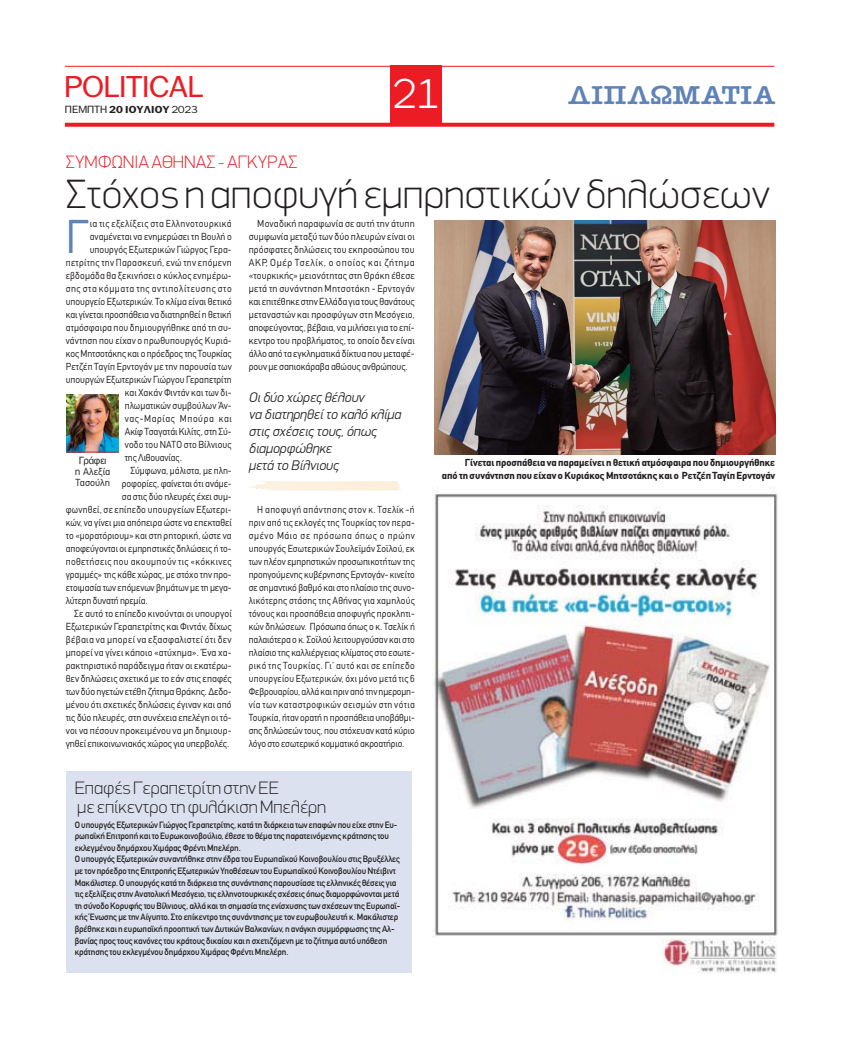
<style>
.page{position:relative;width:841px;height:1039px;background:#fff}
.page>*{position:absolute;margin:0;border:0;box-sizing:border-box;transform-origin:0 0}
.t1{font:46.5px "CF Din";color:#5f83b7;scale:.94 1}
.t2{font:100 41px "PF Din Display";color:#231f20;scale:1.05 1}
.t3{font:300 40px "PF Franklin Gothic";color:#fff}
.t4{font:29px "PF Franklin Gothic";color:#ed1c24;scale:1.1 1}
.t5{font:26px "American Type ITC Hel Dm Bd";letter-spacing:.025em;color:#5f83b7;scale:1.06 1}
.t6{font:100 18px/19px "PF Din Display";color:#231f20;scale:1.05 1}
.t7{font:100 18px "PF Din Display";color:#ed1c24;scale:1.05 1}
.t8{font:italic 300 14px/17px "PF Din Display";color:#231f20}
.t9{font:10px/13px "CF Din";letter-spacing:.005em;color:#231f20;text-align:justify;scale:.96 1}
.t10{font:10px "CF Din";letter-spacing:.005em;color:#231f20;scale:.94 1}
.t11{font:10px/13px "CF Din";letter-spacing:.005em;color:#231f20;text-align:justify;scale:.93 1}
.t12{font:700 10px/13px "CF Din";color:#231f20;text-align:right}
.t13{font:10px "CF Din";letter-spacing:.04em;color:#231f20;scale:.94 1}
.t14{font:10px "CF Din";letter-spacing:.03em;color:#231f20;scale:.94 1}
.t15{font:10px "CF Din";letter-spacing:.035em;color:#231f20;scale:.96 1}
.t16{font:10px "CF Din";letter-spacing:.06em;color:#231f20;scale:.94 1}
.t17{font:10px "CF Din";letter-spacing:.065em;color:#231f20;scale:.94 1}
.t18{font:10px/11.2px "CF Din";letter-spacing:.005em;color:#231f20}
.t19{font:10px "PF Franklin Gothic";color:#231f20}
.t20{font:700 9.7px "PF Franklin Gothic";letter-spacing:.01em;color:#231f20;scale:1.1 1}
.t21{font:9px/11.6px "CF Din";letter-spacing:-.01em;color:#231f20;scale:.96 1}
.s1{font-weight:400;font-size:10px}
.s2{font-weight:400}
.s3{font-family:"PF Franklin Gothic"}
</style>
<div class="page">
<hr style="left:65px;top:66px;width:709px;height:1px;background:#ed1c24">
<svg style="left:65px;top:123px;width:709px;height:4px;background:#ee2b32"></svg>
<div style="left:390px;top:66px;width:51px;height:60px;background:#ed1c24"></div>
<div style="left:66px;top:771px;width:345px;height:202px;background:#dbe1ee"></div>
<img style="left:66px;top:395px;width:53px;height:57px">
<hr style="left:66px;top:451px;width:52px;height:1px;background:#ed1c24">
<img style="left:434px;top:220px;width:340px;height:234px">
<img style="left:432px;top:491px;width:346px;height:482px">
<svg style="left:250px;top:485px;width:7px;height:4px"></svg>
<h3 class="t4" style="left:65px;top:70px;width:127px">ΡOLITICAL</h3>
<h3 class="t3" style="left:393px;top:71px;width:48px">21</h3>
<h3 class="t5" style="left:568px;top:86px;width:196px">ΔΙΠΛΩΜΑΤΙΑ</h3>
<p class="t20" style="left:65px;top:104px;width:122px"><span class="s1">ΠΕΜΠΤΗ</span> 20 ΙΟΥΛΙΟΥ <span class="s2">2023</span></p>
<h3 class="t7" style="left:66px;top:151px;width:222px">ΣΥΜΦΩΝIΑ ΑΘHΝΑΣ - AΓΚΥΡΑΣ</h3>
<h2 class="t2" style="left:66px;top:169px;width:672px">Στόχος η αποφυγή εμπρηστικών δηλώσεων</h2>
<h1 class="t1" style="left:66px;top:219px;width:25px">Γ</h1>
<p class="t13" style="left:90px;top:219px;width:153px">ια τις εξελίξεις στα Ελληνοτουρκικά</p>
<p class="t10" style="left:90px;top:232px;width:153px">αναμένεται να ενημερώσει τη Βουλή ο</p>
<p class="t10" style="left:90px;top:245px;width:152px">υπουργός Εξωτερικών Γιώργος Γερα-</p>
<p class="t14" style="left:66px;top:258px;width:178px">πετρίτης την Παρασκευή, ενώ την επόμενη</p>
<p class="t10" style="left:66px;top:271px;width:178px">εβδομάδα θα ξεκινήσει ο κύκλος ενημέρω-</p>
<p class="t16" style="left:66px;top:284px;width:178px">σης στα κόμματα της αντιπολίτευσης στο</p>
<p class="t10" style="left:66px;top:297px;width:178px">υπουργείο Εξωτερικών. Το κλίμα είναι θετικό</p>
<p class="t10" style="left:66px;top:310px;width:178px">και γίνεται προσπάθεια να διατηρηθεί η θετική</p>
<p class="t10" style="left:66px;top:323px;width:178px">ατμόσφαιρα που δημιουργήθηκε από τη συ-</p>
<p class="t10" style="left:66px;top:336px;width:178px">νάντηση που είχαν ο πρωθυπουργός Κυριά-</p>
<p class="t10" style="left:66px;top:349px;width:178px">κος Μητσοτάκης και ο πρόεδρος της Τουρκίας</p>
<p class="t10" style="left:66px;top:362px;width:178px">Ρετζέπ Ταγίπ Ερντογάν με την παρουσία των</p>
<p class="t10" style="left:66px;top:375px;width:178px">υπουργών Εξωτερικών Γιώργου Γεραπετρίτη</p>
<p class="t10" style="left:125px;top:388px;width:115px">και Χακάν Φιντάν και των δι-</p>
<p class="t10" style="left:125px;top:401px;width:115px">πλωματικών συμβούλων Άν-</p>
<p class="t17" style="left:125px;top:414px;width:115px">νας-Μαρίας Μπούρα και</p>
<p class="t10" style="left:125px;top:427px;width:115px">Ακίφ Τσαγατάι Κιλίτς, στη Σύ-</p>
<p class="t10" style="left:125px;top:440px;width:115px">νοδο του ΝΑΤΟ στο Βίλνιους</p>
<p class="t10" style="left:125px;top:453px;width:62px">της Λιθουανίας.</p>
<p class="t10" style="left:130px;top:466px;width:109px">Σύμφωνα, μάλιστα, με πλη-</p>
<p class="t10" style="left:122px;top:479px;width:118px">ροφορίες, φαίνεται ότι ανάμε-</p>
<p class="t10" style="left:122px;top:492px;width:118px">σα στις δύο πλευρές έχει συμ-</p>
<p class="t10" style="left:66px;top:505px;width:178px">φωνηθεί, σε επίπεδο υπουργείων Εξωτερι-</p>
<p class="t10" style="left:66px;top:518px;width:178px">κών, να γίνει μια απόπειρα ώστε να επεκταθεί</p>
<p class="t10" style="left:66px;top:531px;width:178px">το «μορατόριουμ» και στη ρητορική, ώστε να</p>
<p class="t10" style="left:66px;top:544px;width:178px">αποφεύγονται οι εμπρηστικές δηλώσεις ή το-</p>
<p class="t13" style="left:66px;top:557px;width:178px">ποθετήσεις που ακουμπούν τις «κόκκινες</p>
<p class="t10" style="left:66px;top:570px;width:178px">γραμμές» της κάθε χώρας, με στόχο την προ-</p>
<p class="t10" style="left:66px;top:583px;width:178px">ετοιμασία των επόμενων βημάτων με τη μεγα-</p>
<p class="t10" style="left:66px;top:596px;width:89px">λύτερη δυνατή ηρεμία.</p>
<p class="t9" style="left:74px;top:608px;width:165px">Σε αυτό το επίπεδο κινούνται οι υπουργοί</p>
<p class="t9" style="left:66px;top:621px;width:174px">Εξωτερικών Γεραπετρίτης και Φιντάν, δίχως</p>
<p class="t15" style="left:66px;top:635px;width:174px">βέβαια να μπορεί να εξασφαλιστεί ότι δεν</p>
<p class="t9" style="left:66px;top:647px;width:174px">μπορεί να γίνει κάποιο «ατύχημα». Ένα χα-</p>
<p class="t9" style="left:66px;top:660px;width:174px">ρακτηριστικό παράδειγμα ήταν οι εκατέρω-</p>
<p class="t9" style="left:66px;top:673px;width:174px">θεν δηλώσεις σχετικά με το εάν στις επαφές</p>
<p class="t9" style="left:66px;top:686px;width:174px">των δύο ηγετών ετέθη ζήτημα Θράκης. Δεδο-</p>
<p class="t9" style="left:66px;top:699px;width:174px">μένου ότι σχετικές δηλώσεις έγιναν και από</p>
<p class="t9" style="left:66px;top:712px;width:174px">τις δύο πλευρές, στη συνέχεια επελέγη οι τό-</p>
<p class="t9" style="left:66px;top:725px;width:174px">νοι να πέσουν προκειμένου να μη δημιουρ-</p>
<p class="t9" style="left:66px;top:738px;width:172px">γηθεί επικοινωνιακός χώρος για υπερβολές.</p>
<p class="t19" style="left:79px;top:454px;width:29px">Γράφει</p>
<p class="t18" style="left:75px;top:467px;width:37px"><span class="s3">η</span> Αλεξία<br>Τασούλη</p>
<p class="t9" style="left:249px;top:218px;width:174px;text-indent:9px">Μοναδική παραφωνία σε αυτή την άτυπη συμφωνία μεταξύ των δύο πλευρών είναι οι πρόσφατες δηλώσεις του εκπροσώπου του ΑΚΡ, Ομέρ Τσελίκ, ο οποίος και ζήτημα «τουρκικής» μειονότητας στη Θράκη έθεσε μετά τη συνάντηση Μητσοτάκη - Ερντογάν και επιτέθηκε στην Ελλάδα για τους θανάτους μεταναστών και προσφύγων στη Μεσόγειο, αποφεύγοντας, βέβαια, να μιλήσει για το επί&shy;κεντρο του προβλήματος, το οποίο δεν είναι άλλο από τα εγκληματικά δίκτυα που μεταφέ&shy;ρουν με σαπιοκάραβα αθώους ανθρώπους.</p>
<h3 class="t8" style="left:249px;top:391px;width:154px">Oι δύο χώρες θέλουν<br>να διατηρηθεί το καλό κλίμα στις σχέσεις τους, όπως διαμορφώθηκε<br>μετά το Βίλνιους</h3>
<p class="t11" style="left:249px;top:504px;width:180px;text-indent:9px">Η αποφυγή απάντησης στον κ. Τσελίκ -ή πριν από τις εκλογές της Τουρκίας τον περα&shy;σμένο Μάιο σε πρόσωπα όπως ο πρώην υπουργός Εσωτερικών Σουλεϊμάν Σοϊλού, εκ των πλέον εμπρηστικών προσωπικοτήτων της προηγούμενης κυβέρνησης Ερντογάν- κινείτο σε σημαντικό βαθμό και στο πλαίσιο της συνο&shy;λικότερης στάσης της Αθήνας για χαμηλούς τόνους και προσπάθεια αποφυγής προκλητι&shy;κών δηλώσεων. Πρόσωπα όπως ο κ. Τσελίκ ή παλαιότερα ο κ. Σοϊλού λειτουργούσαν και στο πλαίσιο της καλλιέργειας κλίματος στο εσωτε&shy;ρικό της Τουρκίας. Γι’ αυτό και σε επίπεδο υπουργείου Εξωτερικών, όχι μόνο μετά τις 6<br>Φεβρουαρίου, αλλά και πριν από την ημερομη&shy;νία των καταστροφικών σεισμών στη νότια Τουρκία, ήταν ορατή η προσπάθεια υποβάθμι&shy;σης δηλώσεών τους, που στόχευαν κατά κύριο λόγο στο εσωτερικό κομματικό ακροατήριο.</p>
<h3 class="t6" style="left:75px;top:778px;width:241px">Επαφές Γεραπετρίτη στην ΕΕ<br>με επίκεντρο τη φυλάκιση Μπελέρη</h3>
<p class="t21" style="left:75px;top:818px;width:340px">Ο υπουργός Εξωτερικών Γιώργος Γεραπετρίτης, κατά τη διάρκεια των επαφών που είχε στην Ευ&shy;ρωπαϊκή Επιτροπή και το Ευρωκοινοβούλιο, έθεσε το θέμα της παρατεινόμενης κράτησης του εκλεγμένου δημάρχου Χιμάρας Φρέντι Μπελέρη.<br>Ο υπουργός Εξωτερικών συναντήθηκε στην έδρα του Ευρωπαϊκού Κοινοβουλίου στις Βρυξέλλες με τον πρόεδρο της Επιτροπής Εξωτερικών Υποθέσεων του Ευρωπαϊκού Κοινοβουλίου Ντέιβιντ Μακάλιστερ. Ο υπουργός κατά τη διάρκεια της συνάντησης παρουσίασε τις ελληνικές θέσεις για τις εξελίξεις στην Ανατολική Μεσόγειο, τις ελληνοτουρκικές σχέσεις όπως διαμορφώνονται μετά τη σύνοδο Κορυφής του Βίλνιους, αλλά και τη σημασία της ενίσχυσης των σχέσεων της Ευρωπαϊ&shy;κής Ένωσης με την Αίγυπτο. Στο επίκεντρο της συνάντησης με τον ευρωβουλευτή κ. Μακάλιστερ βρέθηκε και η ευρωπαϊκή προοπτική των Δυτικών Βαλκανίων, η ανάγκη συμμόρφωσης της Αλ&shy;βανίας προς τους κανόνες του κράτους δικαίου και η σχετιζόμενη με το ζήτημα αυτό υπόθεση κράτησης του εκλεγμένου δημάρχου Χιμάρας Φρέντι Μπελέρη.</p>
<p class="t12" style="left:441px;top:457px;width:334px">Γίνεται προσπάθεια να παραμείνει η θετική ατμόσφαιρα που δημιουργήθηκε<br>από τη συνάντηση που είχαν ο Κυριάκος Μητσοτάκης και ο Ρετζέπ Ταγίπ Ερντογάν</p>
</div>
